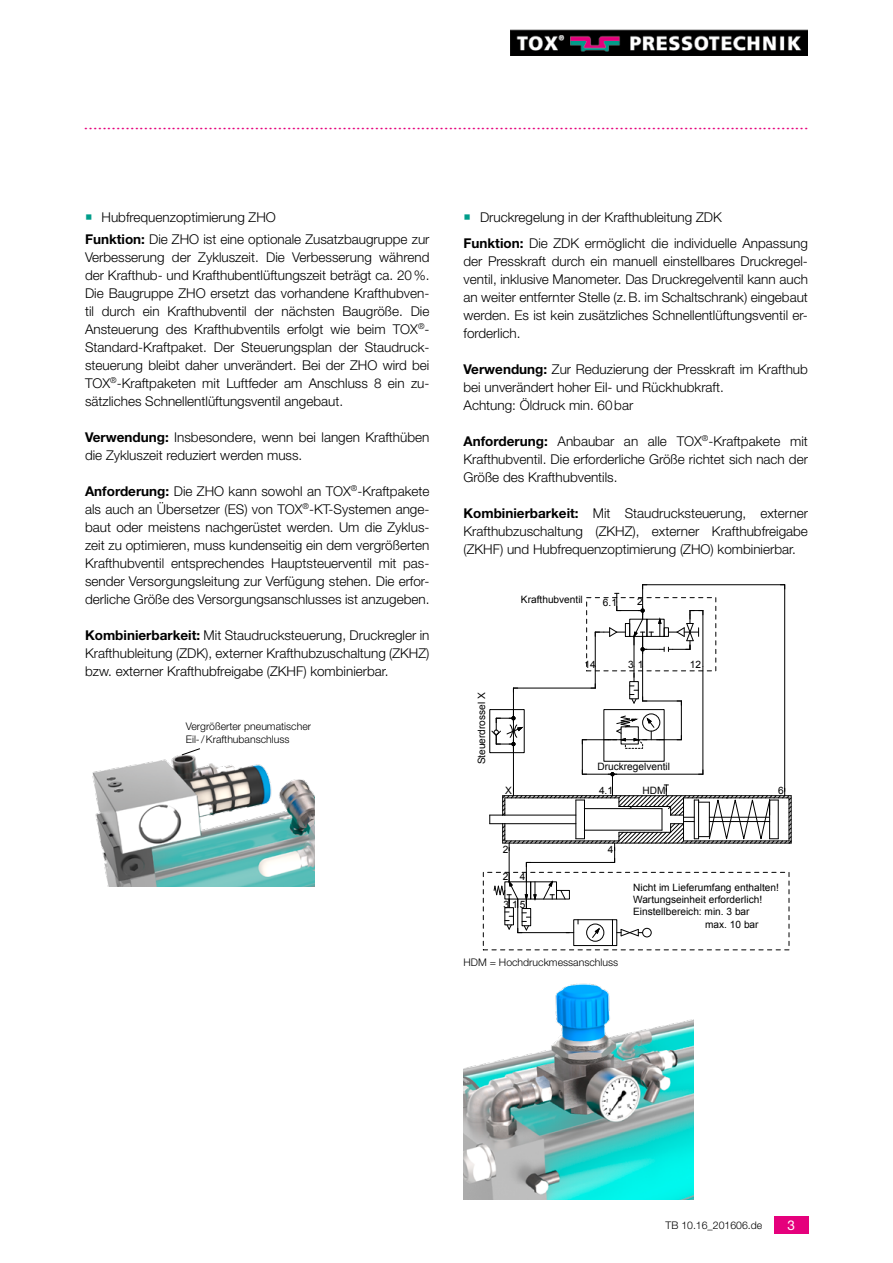
<style>
.page{position:relative;width:893px;height:1263px;background:#fff}
.page>*{position:absolute;margin:0;border:0;box-sizing:border-box;transform-origin:0 0}
.t1{font:20.25px "Times New Roman";color:#e5007c}
.t2{font:300 13.5px/18px "Helvetica Neue LT Std";color:#000;text-align:justify}
.t3{font:13.5px "Helvetica Neue LT Pro";color:#fff}
.t4{font:300 10.5px/12.6px "Helvetica Neue LT Std";color:#000}
.t5{font:10.2px "Arial";color:#000}
.s1{font-weight:700}
</style>
<div class="page">
<img style="left:510px;top:30px;width:298px;height:26px">
<div style="left:774px;top:1216px;width:34px;height:17px;background:#e5007c"></div>
<img style="left:92px;top:755px;width:223px;height:132px">
<svg style="left:181px;top:748px;width:20px;height:8px"></svg>
<div style="left:642px;top:714px;width:18px;height:17px;border:1px solid #000;border-radius:50%"></div>
<div style="left:604px;top:709px;width:60px;height:52px;border:1px solid #000"></div>
<hr style="left:513px;top:748px;width:1px;height:43px;background:#000">
<hr style="left:703px;top:666px;width:1px;height:108px;background:#000">
<hr style="left:513px;top:688px;width:82px;height:1px;background:#000">
<hr style="left:643px;top:584px;width:142px;height:1px;background:#000">
<hr style="left:784px;top:585px;width:1px;height:206px;background:#000">
<hr style="left:582px;top:740px;width:1px;height:34px;background:#000">
<hr style="left:681px;top:701px;width:1px;height:39px;background:#000">
<svg style="left:491px;top:688px;width:32px;height:65px"></svg>
<svg style="left:591px;top:584px;width:113px;height:121px"></svg>
<svg style="left:582px;top:715px;width:100px;height:34px"></svg>
<div style="left:573px;top:919px;width:44px;height:27px;border:1px solid #000"></div>
<svg style="left:489px;top:770px;width:303px;height:175px"></svg>
<img style="left:463px;top:983px;width:230px;height:217px">
<h1 class="t1" style="left:84px;top:109px;width:727px">.............................................................................................................................................................</h1>
<p class="t2" style="left:85px;top:207px;width:346px;line-height:21.3px;text-indent:17px">Hubfrequenzoptimierung ZHO<br><span class="s1">Funktion:</span> Die ZHO ist eine optionale Zusatzbaugruppe zur</p>
<p class="t2" style="left:85px;top:247px;width:346px">Verbesserung der Zykluszeit. Die Verbesserung während der Krafthub- und Krafthubentlüftungszeit beträgt ca. 20%.<br>Die Baugruppe ZHO ersetzt das vorhandene Krafthubven&shy;til durch ein Krafthubventil der nächsten Baugröße. Die Ansteuerung des Krafthubventils erfolgt wie beim TOX<sup>®</sup>- Standard-Kraftpaket. Der Steuerungsplan der Staudruck&shy;steuerung bleibt daher unverändert. Bei der ZHO wird bei TOX<sup>®</sup>-Kraftpaketen mit Luftfeder am Anschluss 8 ein zu&shy;sätzliches Schnellentlüftungsventil angebaut.</p>
<p class="t2" style="left:85px;top:427px;width:346px"><span class="s1">Verwendung:</span> Insbesondere, wenn bei langen Krafthüben die Zykluszeit reduziert werden muss.</p>
<p class="t2" style="left:85px;top:481px;width:346px"><span class="s1">Anforderung:</span> Die ZHO kann sowohl an TOX<sup>®</sup>-Kraftpakete als auch an Übersetzer (ES) von TOX<sup>®</sup>-KT-Systemen ange&shy;baut oder meistens nachgerüstet werden. Um die Zyklus&shy;zeit zu optimieren, muss kundenseitig ein dem vergrößerten Krafthubventil entsprechendes Hauptsteuerventil mit pas&shy;sender Versorgungsleitung zur Verfügung stehen. Die erfor&shy;derliche Größe des Versorgungsanschlusses ist anzugeben.</p>
<p class="t2" style="left:85px;top:625px;width:346px"><span class="s1">Kombinierbarkeit:</span> Mit Staudrucksteuerung, Druckregler in Krafthubleitung (ZDK), externer Krafthubzuschaltung (ZKHZ) bzw. externer Krafthubfreigabe (ZKHF) kombinierbar.</p>
<p class="t4" style="left:186px;top:720px;width:127px">Vergrößerter pneumatischer<br>Eil-/Krafthubanschluss</p>
<p class="t2" style="left:480px;top:208px;width:243px">Druckregelung in der Krafthubleitung ZDK</p>
<p class="t2" style="left:463px;top:234px;width:346px"><span class="s1">Funktion:</span> Die ZDK ermöglicht die individuelle Anpassung der Presskraft durch ein manuell einstellbares Druckregel&shy;ventil, inklusive Manometer. Das Druckregelventil kann auch an weiter entfernter Stelle (z.B. im Schaltschrank) eingebaut werden. Es ist kein zusätzliches Schnellentlüftungsventil er&shy;forderlich.</p>
<p class="t2" style="left:463px;top:360px;width:346px;text-align:left"><span class="s1">Verwendung:</span> Zur Reduzierung der Presskraft im Krafthub bei unverändert hoher Eil- und Rückhubkraft.<br>Achtung: Öldruck min. 60bar</p>
<p class="t2" style="left:463px;top:432px;width:346px"><span class="s1">Anforderung:</span> Anbaubar an alle TOX<sup>®</sup>-Kraftpakete mit Krafthubventil. Die erforderliche Größe richtet sich nach der Größe des Krafthubventils.</p>
<p class="t2" style="left:463px;top:504px;width:346px"><span class="s1">Kombinierbarkeit:</span> Mit Staudrucksteuerung, externer Krafthubzuschaltung (ZKHZ), externer Krafthubfreigabe (ZKHF) und Hubfrequenzoptimierung (ZHO) kombinierbar.</p>
<p class="t5" style="left:521px;top:592px;width:63px">Krafthubventil</p>
<p class="t5" style="left:603px;top:596px;width:16px">6.1</p>
<p class="t5" style="left:637px;top:595px;width:7px">2</p>
<p class="t5" style="left:475px;top:764px;width:74px;rotate:-90deg">Steuerdrossel X</p>
<p class="t5" style="left:585px;top:658px;width:13px">14</p>
<p class="t5" style="left:628px;top:658px;width:17px">3 1</p>
<p class="t5" style="left:690px;top:658px;width:13px">12</p>
<p class="t5" style="left:597px;top:760px;width:74px">Druckregelventil</p>
<p class="t5" style="left:505px;top:784px;width:8px">X</p>
<p class="t5" style="left:599px;top:784px;width:16px">4.1</p>
<p class="t5" style="left:643px;top:784px;width:25px">HDM</p>
<p class="t5" style="left:778px;top:784px;width:7px">6</p>
<p class="t5" style="left:503px;top:843px;width:7px">2</p>
<p class="t5" style="left:608px;top:843px;width:7px">4</p>
<p class="t5" style="left:520px;top:870px;width:7px">4</p>
<p class="t5" style="left:504px;top:897px;width:23px">3 15</p>
<p class="t5" style="left:503px;top:870px;width:7px">2</p>
<p class="t5" style="left:633px;top:881px;width:147px">Nicht im Lieferumfang enthalten!</p>
<p class="t5" style="left:633px;top:893px;width:131px">Wartungseinheit erforderlich!</p>
<p class="t5" style="left:633px;top:905px;width:118px">Einstellbereich: min. 3 bar</p>
<p class="t5" style="left:705px;top:917px;width:55px">max. 10 bar</p>
<p class="t4" style="left:463px;top:956px;width:156px">HDM = Hochdruckmessanschluss</p>
<p class="t4" style="left:666px;top:1218px;width:98px">TB 10.16_201606.de</p>
<p class="t3" style="left:787px;top:1217px;width:9px">3</p>
</div>
